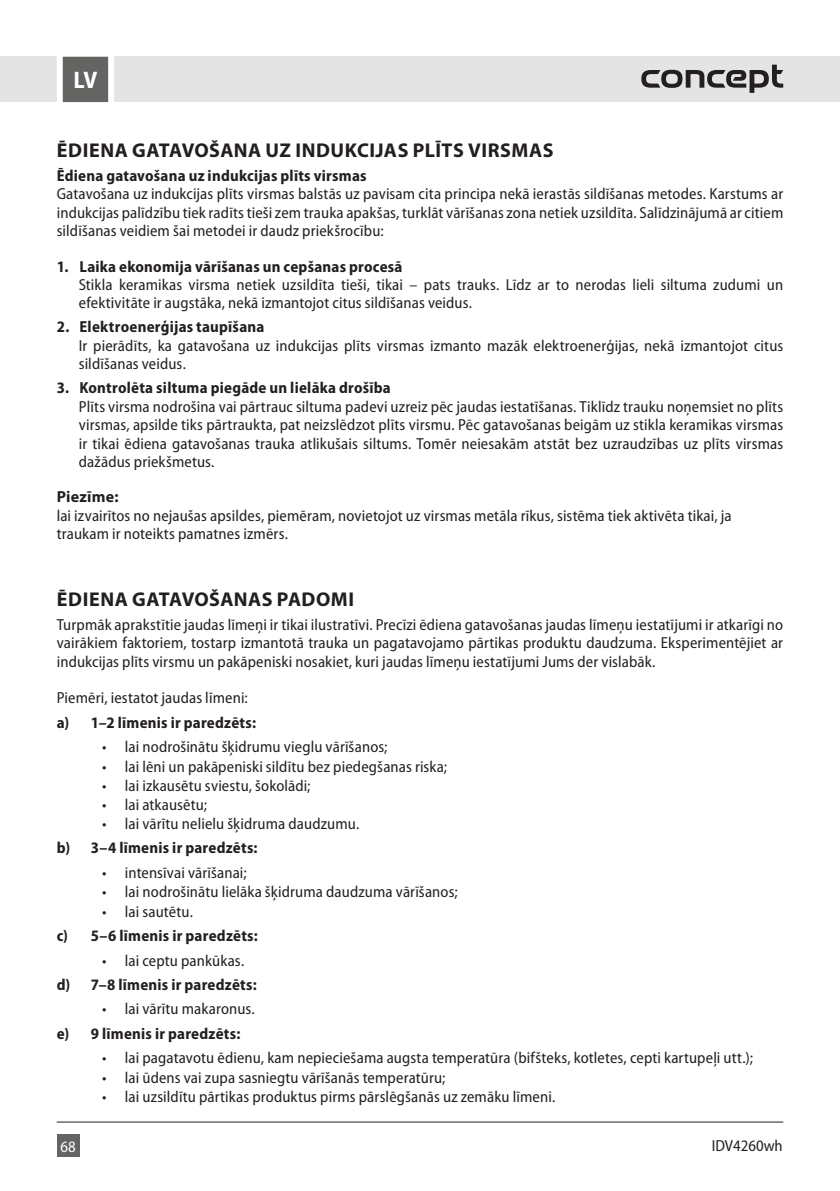
<style>
.page{position:relative;width:840px;height:1191px;background:#fff}
.page>*{position:absolute;margin:0;border:0;box-sizing:border-box;transform-origin:0 0}
.t1{font:700 semi-condensed 24px "Myriad Pro";color:#fff}
.t2{font:700 20px "Myriad Pro";letter-spacing:.02em;color:#231f20}
.t3{font:semi-condensed 16px/18.4px "Myriad Pro";letter-spacing:.01em;color:#231f20;text-align:justify}
.t4{font:700 semi-condensed 16px "Myriad Pro";letter-spacing:.015em;color:#231f20}
.t5{font:700 16px "Myriad Pro";letter-spacing:.015em;color:#231f20}
.t6{font:semi-condensed 16px "Myriad Pro";color:#fff}
</style>
<div class="page">
<div style="left:0;top:57px;width:839px;height:45px;background:#e4e4e4"></div>
<div style="left:57px;top:1134px;width:22px;height:23px;background:#646463"></div>
<svg style="left:54px;top:56px;width:63px;height:47px;background:#909090"></svg>
<hr style="left:57px;top:1121px;width:725px;height:1px;background:#231f20">
<svg style="left:641px;top:65px;width:141px;height:28px"></svg>
<h1 class="t1" style="left:73px;top:67px;width:25px">LV</h1>
<p class="t2" style="left:57px;top:137px;width:498px">ĒDIENA GATAVOŠANA UZ INDUKCIJAS PLĪTS VIRSMAS</p>
<p class="t4" style="left:57px;top:166px;width:311px">Ēdiena gatavošana uz indukcijas plīts virsmas</p>
<p class="t3" style="left:57px;top:185px;width:727px">Gatavošana uz indukcijas plīts virsmas balstās uz pavisam cita principa nekā ierastās sildīšanas metodes. Karstums ar indukcijas palīdzību tiek radīts tieši zem trauka apakšas, turklāt vārīšanas zona netiek uzsildīta. Salīdzinājumā ar citiem sildīšanas veidiem šai metodei ir daudz priekšrocību:</p>
<p class="t4" style="left:57px;top:257px;width:347px">1. Laika ekonomija vārīšanas un cepšanas procesā</p>
<p class="t3" style="left:79px;top:276px;width:705px">Stikla keramikas virsma netiek uzsildīta tieši, tikai – pats trauks. Līdz ar to nerodas lieli siltuma zudumi un efektivitāte ir augstāka, nekā izmantojot citus sildīšanas veidus.</p>
<p class="t4" style="left:57px;top:318px;width:209px">2. Elektroenerģijas taupīšana</p>
<p class="t3" style="left:79px;top:336px;width:705px">Ir pierādīts, ka gatavošana uz indukcijas plīts virsmas izmanto mazāk elektroenerģijas, nekā izmantojot citus sildīšanas veidus.</p>
<p class="t4" style="left:57px;top:379px;width:335px">3. Kontrolēta siltuma piegāde un lielāka drošība</p>
<p class="t3" style="left:79px;top:397px;width:705px">Plīts virsma nodrošina vai pārtrauc siltuma padevi uzreiz pēc jaudas iestatīšanas. Tiklīdz trauku noņemsiet no plīts virsmas, apsilde tiks pārtraukta, pat neizslēdzot plīts virsmu. Pēc gatavošanas beigām uz stikla keramikas virsmas ir tikai ēdiena gatavošanas trauka atlikušais siltums. Tomēr neiesakām atstāt bez uzraudzības uz plīts virsmas dažādus priekšmetus.</p>
<p class="t5" style="left:57px;top:486px;width:63px">Piezīme:</p>
<p class="t3" style="left:57px;top:506px;width:676px">lai izvairītos no nejaušas apsildes, piemēram, novietojot uz virsmas metāla rīkus, sistēma tiek aktivēta tikai, ja traukam ir noteikts pamatnes izmērs.</p>
<p class="t2" style="left:57px;top:586px;width:298px">ĒDIENA GATAVOŠANAS PADOMI</p>
<p class="t3" style="left:57px;top:615px;width:727px">Turpmāk aprakstītie jaudas līmeņi ir tikai ilustratīvi. Precīzi ēdiena gatavošanas jaudas līmeņu iestatījumi ir atkarīgi no vairākiem faktoriem, tostarp izmantotā trauka un pagatavojamo pārtikas produktu daudzuma. Eksperimentējiet ar indukcijas plīts virsmu un pakāpeniski nosakiet, kuri jaudas līmeņu iestatījumi Jums der vislabāk.</p>
<p class="t3" style="left:57px;top:689px;width:192px">Piemēri, iestatot jaudas līmeni:</p>
<p class="t4" style="left:57px;top:713px;width:201px">a) 1–2 līmenis ir paredzēts:</p>
<p class="t3" style="left:102px;top:738px;width:287px">• lai nodrošinātu šķidrumu vieglu vārīšanos;</p>
<p class="t3" style="left:102px;top:757px;width:346px">• lai lēni un pakāpeniski sildītu bez piedegšanas riska;</p>
<p class="t3" style="left:102px;top:776px;width:210px">• lai izkausētu sviestu, šokolādi;</p>
<p class="t3" style="left:102px;top:795px;width:106px">• lai atkausētu;</p>
<p class="t3" style="left:102px;top:815px;width:259px">• lai vārītu nelielu šķidruma daudzumu.</p>
<p class="t4" style="left:57px;top:839px;width:202px">b) 3–4 līmenis ir paredzēts:</p>
<p class="t3" style="left:102px;top:864px;width:146px">• intensīvai vārīšanai;</p>
<p class="t3" style="left:102px;top:883px;width:357px">• lai nodrošinātu lielāka šķidruma daudzuma vārīšanos;</p>
<p class="t3" style="left:102px;top:902px;width:92px">• lai sautētu.</p>
<p class="t4" style="left:57px;top:926px;width:202px">c) 5–6 līmenis ir paredzēts:</p>
<p class="t3" style="left:102px;top:951px;width:143px">• lai ceptu pankūkas.</p>
<p class="t4" style="left:57px;top:975px;width:201px">d) 7–8 līmenis ir paredzēts:</p>
<p class="t3" style="left:102px;top:1000px;width:154px">• lai vārītu makaronus.</p>
<p class="t4" style="left:57px;top:1024px;width:185px">e) 9 līmenis ir paredzēts:</p>
<p class="t3" style="left:102px;top:1049px;width:652px">• lai pagatavotu ēdienu, kam nepieciešama augsta temperatūra (bifšteks, kotletes, cepti kartupeļi utt.);</p>
<p class="t3" style="left:102px;top:1068px;width:344px">• lai ūdens vai zupa sasniegtu vārīšanās temperatūru;</p>
<p class="t3" style="left:102px;top:1087px;width:454px">• lai uzsildītu pārtikas produktus pirms pārslēgšanās uz zemāku līmeni.</p>
<p class="t6" style="left:60px;top:1138px;width:17px">68</p>
<p class="t3" style="left:711px;top:1136px;width:73px">IDV4260wh</p>
</div>
